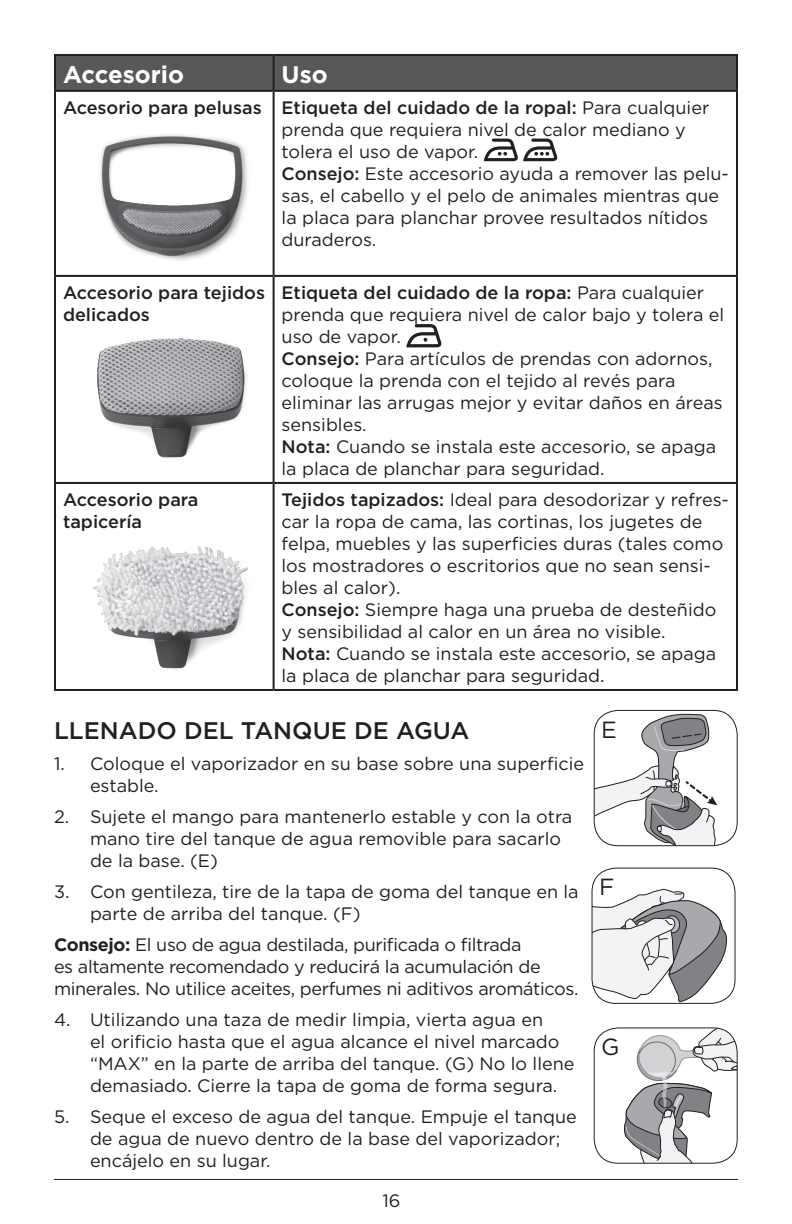
<style>
.page{position:relative;width:792px;height:1224px;background:#fff}
.page>*{position:absolute;margin:0;border:0;box-sizing:border-box;transform-origin:0 0}
.t1{font:500 24px "Gotham";color:#231f20}
.t2{font:700 24px "Gotham";color:#fff}
.t3{font:23.4px "Gotham";color:#231f20}
.t4{font:18px/22px "Gotham";color:#231f20}
.t5{font:18px/22px "Gotham";letter-spacing:-.02em;color:#231f20}
.t6{font:500 18px/22px "Gotham";color:#231f20}
.s1{font-weight:500}
.s2{font-weight:700}
</style>
<div class="page">
<hr style="left:54px;top:1179px;width:684px;height:1px;background:#231f20">
<div style="left:56px;top:56px;width:680px;height:34px;background:#57585a"></div>
<hr style="left:54px;top:92px;width:2px;height:183px;background:#231f20">
<hr style="left:273px;top:92px;width:2px;height:183px;background:#231f20">
<hr style="left:736px;top:92px;width:2px;height:183px;background:#231f20">
<hr style="left:54px;top:275px;width:220px;height:2px;background:#231f20">
<hr style="left:54px;top:277px;width:2px;height:205px;background:#231f20">
<hr style="left:274px;top:275px;width:464px;height:2px;background:#231f20">
<hr style="left:273px;top:277px;width:2px;height:205px;background:#231f20">
<hr style="left:736px;top:277px;width:2px;height:205px;background:#231f20">
<hr style="left:54px;top:482px;width:220px;height:2px;background:#231f20">
<hr style="left:54px;top:484px;width:2px;height:205px;background:#231f20">
<hr style="left:274px;top:482px;width:464px;height:2px;background:#231f20">
<hr style="left:273px;top:484px;width:2px;height:205px;background:#231f20">
<hr style="left:736px;top:484px;width:2px;height:205px;background:#231f20">
<hr style="left:54px;top:689px;width:220px;height:2px;background:#231f20">
<hr style="left:274px;top:689px;width:464px;height:2px;background:#231f20">
<hr style="left:54px;top:54px;width:220px;height:2px;background:#231f20">
<hr style="left:54px;top:56px;width:2px;height:34px;background:#231f20">
<hr style="left:54px;top:90px;width:220px;height:2px;background:#231f20">
<hr style="left:274px;top:54px;width:464px;height:2px;background:#231f20">
<hr style="left:273px;top:56px;width:2px;height:34px;background:#231f20">
<hr style="left:736px;top:56px;width:2px;height:34px;background:#231f20">
<hr style="left:274px;top:90px;width:464px;height:2px;background:#231f20">
<svg style="left:484px;top:139px;width:74px;height:22px"></svg>
<svg style="left:406px;top:324px;width:36px;height:23px"></svg>
<svg style="left:594px;top:714px;width:123px;height:132px"></svg>
<div style="left:594px;top:710px;width:144px;height:136px;border:1px solid #231f20;border-radius:24px"></div>
<svg style="left:592px;top:889px;width:135px;height:113px"></svg>
<div style="left:592px;top:868px;width:144px;height:136px;border:1px solid #231f20;border-radius:24px"></div>
<svg style="left:624px;top:1028px;width:113px;height:134px"></svg>
<div style="left:594px;top:1027px;width:144px;height:137px;border:1px solid #231f20;border-radius:24px"></div>
<img style="left:93px;top:547px;width:155px;height:122px">
<img style="left:98px;top:338px;width:149px;height:121px">
<img style="left:100px;top:135px;width:147px;height:126px">
<h1 class="t2" style="left:63px;top:60px;width:122px">Accesorio</h1>
<h1 class="t2" style="left:282px;top:60px;width:48px">Uso</h1>
<p class="t4" style="left:282px;top:96px;width:449px;text-indent:-219px"><span class="s1">Acesorio para pelusas Etiqueta del cuidado de la ropal:</span> Para cualquier prenda que requiera nivel de calor mediano y tolera el uso de vapor.<br><span class="s1">Consejo:</span> Este accesorio ayuda a remover las pelu&shy;sas, el cabello y el pelo de animales mientras que la placa para planchar provee resultados nítidos duraderos.</p>
<p class="t6" style="left:63px;top:281px;width:204px">Accesorio para tejidos delicados</p>
<p class="t4" style="left:282px;top:281px;width:444px"><span class="s1">Etiqueta del cuidado de la ropa:</span> Para cualquier prenda que requiera nivel de calor bajo y tolera el uso de vapor.<br><span class="s1">Consejo:</span> Para artículos de prendas con adornos, coloque la prenda con el tejido al revés para eliminar las arrugas mejor y evitar daños en áreas sensibles.<br><span class="s1">Nota:</span> Cuando se instala este accesorio, se apaga la placa de planchar para seguridad.</p>
<p class="t6" style="left:63px;top:488px;width:137px">Accesorio para tapicería</p>
<p class="t4" style="left:282px;top:488px;width:449px"><span class="s1">Tejidos tapizados:</span> Ideal para desodorizar y refres&shy;car la ropa de cama, las cortinas, los jugetes de felpa, muebles y las superficies duras (tales como los mostradores o escritorios que no sean sensi&shy;bles al calor).<br><span class="s1">Consejo:</span> Siempre haga una prueba de desteñido y sensibilidad al calor en un área no visible.<br><span class="s1">Nota:</span> Cuando se instala este accesorio, se apaga la placa de planchar para seguridad.</p>
<h1 class="t1" style="left:54px;top:717px;width:417px">LLENADO DEL TANQUE DE AGUA</h1>
<p class="t4" style="left:90px;top:752px;width:496px;text-indent:-36px">1. Coloque el vaporizador en su base sobre una superficie estable.</p>
<p class="t4" style="left:90px;top:805px;width:484px;text-indent:-36px">2. Sujete el mango para mantenerlo estable y con la otra mano tire del tanque de agua removible para sacarlo de la base. (E)</p>
<p class="t4" style="left:90px;top:880px;width:490px;text-indent:-36px">3. Con gentileza, tire de la tapa de goma del tanque en la parte de arriba del tanque. (F)</p>
<p class="t5" style="left:54px;top:933px;width:526px"><span class="s2">Consejo:</span> El uso de agua destilada, purificada o filtrada<br>es altamente recomendado y reducirá la acumulación de minerales. No utilice aceites, perfumes ni aditivos aromáticos.</p>
<p class="t4" style="left:90px;top:1008px;width:486px;text-indent:-36px">4. Utilizando una taza de medir limpia, vierta agua en<br>el orificio hasta que el agua alcance el nivel marcado “MAX” en la parte de arriba del tanque. (G) No lo llene demasiado. Cierre la tapa de goma de forma segura.</p>
<p class="t4" style="left:90px;top:1105px;width:488px;text-indent:-36px">5. Seque el exceso de agua del tanque. Empuje el tanque de agua de nuevo dentro de la base del vaporizador; encájelo en su lugar.</p>
<p class="t3" style="left:601px;top:716px;width:17px">E</p>
<p class="t3" style="left:599px;top:874px;width:17px">F</p>
<p class="t3" style="left:601px;top:1034px;width:20px">G</p>
<p class="t4" style="left:382px;top:1189px;width:20px">16</p>
</div>
